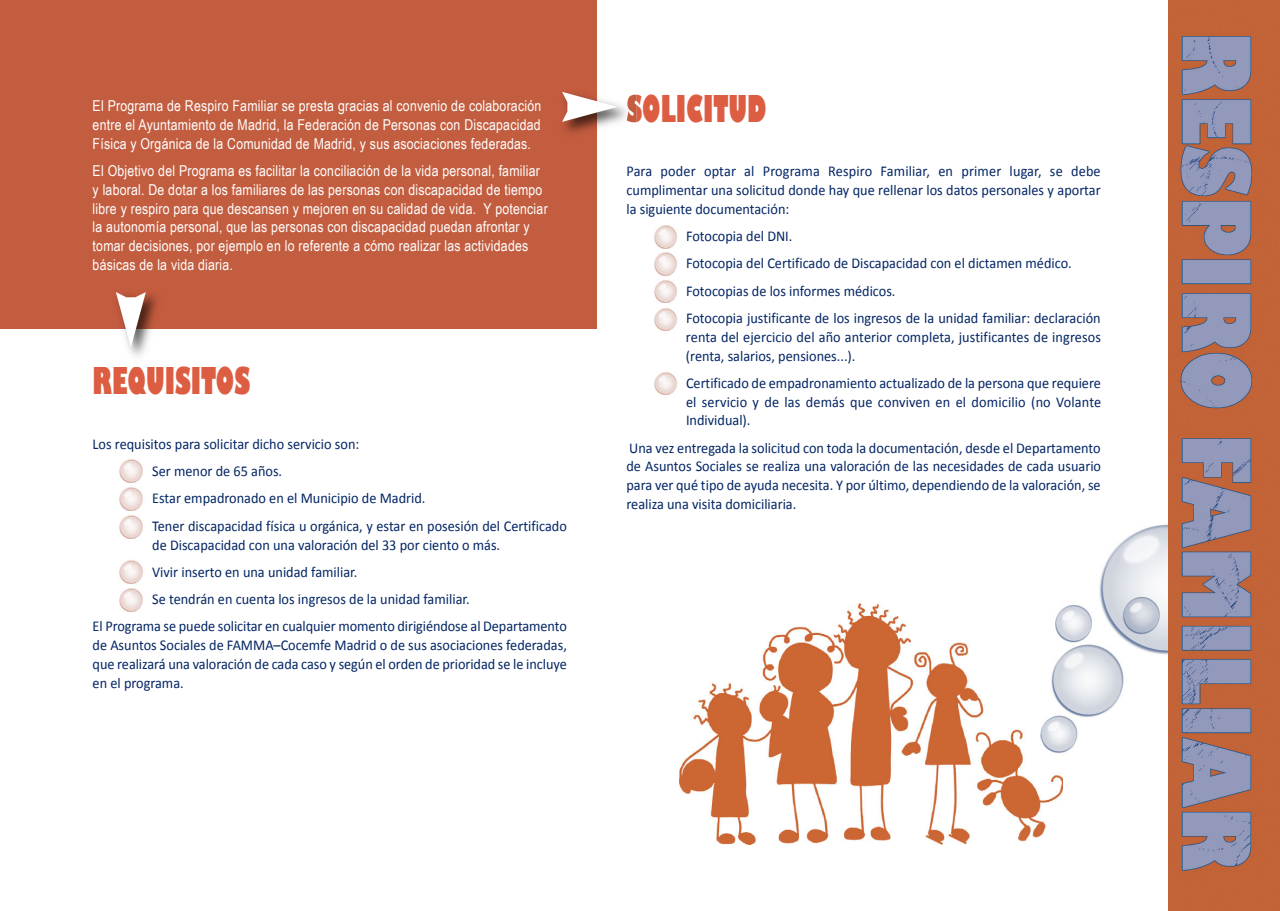
<style>
.page{position:relative;width:1280px;height:911px;background:#fff}
.page>*{position:absolute;margin:0;border:0;box-sizing:border-box;transform-origin:0 0}
.t1{font:800 36px "Gill Sans";color:#dc5d42;scale:.6 1}
.t2{font:15px/18.8px "Calibri";color:#032564;text-align:justify;scale:.95 1}
.t3{font:15px/18.8px "Arial Narrow";letter-spacing:.015em;color:#fff;text-align:justify}
</style>
<div class="page">
<img style="left:679px;top:604px;width:384px;height:240px">
<img style="left:1036px;top:524px;width:132px;height:232px">
<img style="left:120px;top:459px;width:23px;height:24px">
<img style="left:120px;top:487px;width:23px;height:24px">
<img style="left:120px;top:515px;width:23px;height:24px">
<img style="left:120px;top:560px;width:23px;height:24px">
<img style="left:120px;top:588px;width:23px;height:24px">
<img style="left:654px;top:225px;width:23px;height:24px">
<img style="left:654px;top:252px;width:23px;height:24px">
<img style="left:654px;top:280px;width:23px;height:23px">
<img style="left:654px;top:308px;width:23px;height:23px">
<img style="left:654px;top:372px;width:23px;height:23px">
<div style="left:0;top:0;width:596px;height:328px;background:#c35d3f"></div>
<img style="left:1168px;top:0;width:111px;height:910px">
<img style="left:109px;top:294px;width:56px;height:62px">
<svg style="left:116px;top:292px;width:30px;height:55px"></svg>
<img style="left:564px;top:85px;width:73px;height:56px">
<img style="left:627px;top:95px;width:10px;height:27px">
<svg style="left:562px;top:92px;width:55px;height:30px"></svg>
<p class="t3" style="left:93px;top:97px;width:450px">El Programa de Respiro Familiar se presta gracias al convenio de colaboración entre el Ayuntamiento de Madrid, la Federación de Personas con Discapacidad Física y Orgánica de la Comunidad de Madrid, y sus asociaciones federadas.</p>
<p class="t3" style="left:93px;top:161px;width:456px;text-align:left">El Objetivo del Programa es facilitar la conciliación de la vida personal, familiar y laboral. De dotar a los familiares de las personas con discapacidad de tiempo libre y respiro para que descansen y mejoren en su calidad de vida. Y potenciar la autonomía personal, que las personas con discapacidad puedan afrontar y tomar decisiones, por ejemplo en lo referente a cómo realizar las actividades básicas de la vida diaria.</p>
<h1 class="t1" style="left:93px;top:358px;width:264px">REQUISITOS</h1>
<p class="t2" style="left:152px;top:430px;width:438px;line-height:27.3px;text-align:left;text-indent:-60px">Los requisitos para solicitar dicho servicio son:<br>Ser menor de 65 años.<br>Estar empadronado en el Municipio de Madrid.<br>Tener discapacidad física u orgánica, y estar en posesión del Certificado</p>
<p class="t2" style="left:152px;top:535px;width:368px">de Discapacidad con una valoración del 33 por ciento o más.</p>
<p class="t2" style="left:152px;top:562px;width:217px">Vivir inserto en una unidad familiar.</p>
<p class="t2" style="left:152px;top:589px;width:336px">Se tendrán en cuenta los ingresos de la unidad familiar.</p>
<p class="t2" style="left:93px;top:617px;width:501px">El Programa se puede solicitar en cualquier momento dirigiéndose al Departamento</p>
<p class="t2" style="left:93px;top:635px;width:501px">de Asuntos Sociales de FAMMA–Cocemfe Madrid o de sus asociaciones federadas, que realizará una valoración de cada caso y según el orden de prioridad se le incluye en el programa.</p>
<h1 class="t1" style="left:626px;top:86px;width:234px">SOLICITUD</h1>
<p class="t2" style="left:626px;top:162px;width:501px">Para poder optar al Programa Respiro Familiar, en primer lugar, se debe cumplimentar una solicitud donde hay que rellenar los datos personales y aportar la siguiente documentación:</p>
<p class="t2" style="left:686px;top:223px;width:438px;line-height:27.3px;text-align:left">Fotocopia del DNI.<br>Fotocopia del Certificado de Discapacidad con el dictamen médico.<br>Fotocopias de los informes médicos.<br>Fotocopia justificante de los ingresos de la unidad familiar: declaración</p>
<p class="t2" style="left:686px;top:327px;width:438px">renta del ejercicio del año anterior completa, justificantes de ingresos (renta, salarios, pensiones...).</p>
<p class="t2" style="left:686px;top:373px;width:438px">Certificado de empadronamiento actualizado de la persona que requiere el servicio y de las demás que conviven en el domicilio (no Volante Individual).</p>
<p class="t2" style="left:626px;top:438px;width:501px">Una vez entregada la solicitud con toda la documentación, desde el Departamento de Asuntos Sociales se realiza una valoración de las necesidades de cada usuario para ver qué tipo de ayuda necesita. Y por último, dependiendo de la valoración, se realiza una visita domiciliaria.</p>
</div>
